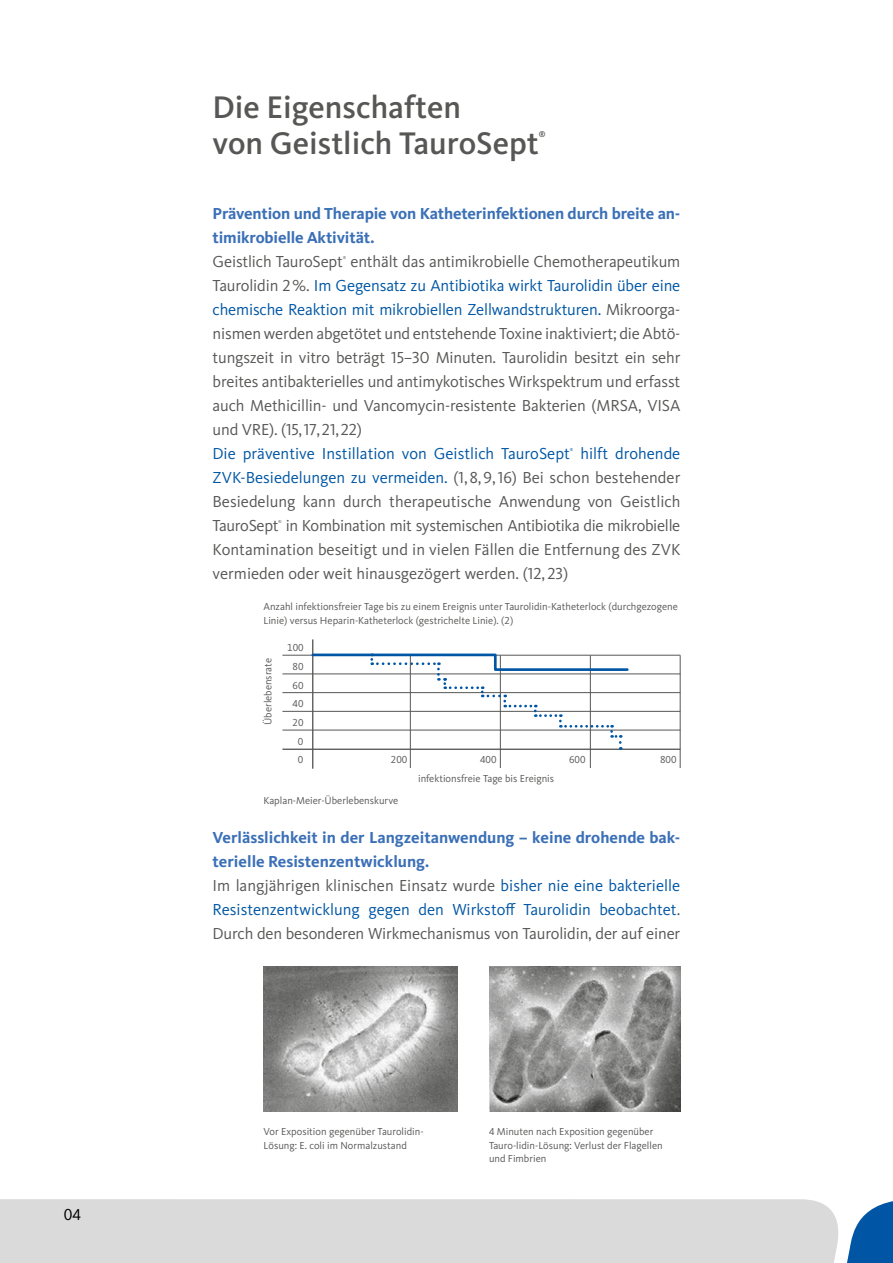
<style>
.page{position:relative;width:893px;height:1263px;background:#fff}
.page>*{position:absolute;margin:0;border:0;box-sizing:border-box;transform-origin:0 0}
.t1{font:500 32.4px/36px "Kievit OT";color:#575756}
.t2{font:16.5px/24px "Kievit OT";letter-spacing:-.005em;color:#575756;text-align:justify}
.t3{font:700 16.5px/24px "Kievit OT";letter-spacing:-.01em;color:#3b70b7}
.t4{font:16.5px "Kievit OT";color:#0056a4}
.t5{font:16.5px "Kievit OT";color:#000}
.t6{font:10.5px/18.8px "Kievit OT";color:#575756}
.t7{font:700 8.1px "Kievit OT";color:#575756}
.t8{font:4.2px "Kievit OT";color:#575756}
.t9{font:4.2px "Kievit OT";color:#0056a4}
.s1{color:#0056a4}
.s2{font-weight:700;color:#3b70b7}
</style>
<div class="page">
<svg style="left:847px;top:1201px;width:46px;height:62px"></svg>
<div style="left:0;top:1199px;width:838px;height:64px;background:#dadada"></div>
<hr style="left:282px;top:655px;width:398px;height:1px;background:#575756">
<hr style="left:282px;top:674px;width:398px;height:1px;background:#575756">
<hr style="left:282px;top:692px;width:398px;height:1px;background:#575756">
<hr style="left:282px;top:711px;width:398px;height:1px;background:#575756">
<hr style="left:282px;top:730px;width:398px;height:1px;background:#575756">
<hr style="left:282px;top:748px;width:398px;height:2px;background:#575756">
<hr style="left:312px;top:639px;width:1px;height:130px;background:#575756">
<hr style="left:410px;top:655px;width:1px;height:113px;background:#575756">
<hr style="left:500px;top:655px;width:1px;height:113px;background:#575756">
<hr style="left:590px;top:655px;width:1px;height:113px;background:#575756">
<hr style="left:680px;top:655px;width:1px;height:113px;background:#575756">
<svg style="left:310px;top:652px;width:320px;height:98px"></svg>
<img style="left:264px;top:967px;width:194px;height:144px">
<img style="left:489px;top:967px;width:191px;height:144px">
<p class="t5" style="left:64px;top:1205px;width:19px">04</p>
<h1 class="t1" style="left:213px;top:89px;width:328px">Die Eigenschaften<br>von Geistlich TauroSept</h1>
<p class="t7" style="left:539px;top:129px;width:8px">®</p>
<p class="t3" style="left:213px;top:201px;width:469px">Prävention und Therapie von Katheterinfektionen durch breite an&shy;timikrobielle Aktivität.</p>
<p class="t2" style="left:213px;top:249px;width:132px">Geistlich TauroSept</p>
<p class="t8" style="left:343px;top:255px;width:5px">®</p>
<p class="t2" style="left:213px;top:249px;width:469px;text-indent:138px">enthält das antimikrobielle Chemotherapeutikum Taurolidin 2%. <span class="s1">Im Gegensatz zu Antibiotika wirkt Taurolidin über eine chemische Reaktion mit mikrobiellen Zellwandstrukturen.</span> Mikroorga&shy;nismen werden abgetötet und entstehende Toxine inaktiviert; die Abtö&shy;tungszeit in vitro beträgt 15–30 Minuten. Taurolidin besitzt ein sehr breites antibakterielles und antimykotisches Wirkspektrum und erfasst auch Methicillin- und Vancomycin-resistente Bakterien (MRSA, VISA und VRE). (15,17,21,22)</p>
<p class="t4" style="left:213px;top:443px;width:359px">Die präventive Instillation von Geistlich TauroSept</p>
<p class="t9" style="left:570px;top:447px;width:5px">®</p>
<p class="t2" style="left:213px;top:441px;width:469px;text-indent:368px"><span class="s1">hilft drohende ZVK-Besiedelungen zu vermeiden.</span> (1, 8,9,16) Bei schon bestehender Besiedelung kann durch therapeutische Anwendung von Geistlich TauroSept in Kombination mit systemischen Antibiotika die mikrobielle</p>
<p class="t8" style="left:278px;top:519px;width:5px">®</p>
<p class="t2" style="left:213px;top:537px;width:469px">Kontamination beseitigt und in vielen Fällen die Entfernung des ZVK vermieden oder weit hinausgezögert werden. (12, 23)</p>
<p class="t6" style="left:263px;top:600px;width:416px;line-height:13.5px">Anzahl infektionsfreier Tage bis zu einem Ereignis unter Taurolidin-Katheterlock (durchgezogene<br>Linie) versus Heparin-Katheterlock (gestrichelte Linie). (2)</p>
<p class="t6" style="left:258px;top:725px;width:68px;rotate:-90deg">Überlebensrate</p>
<p class="t6" style="left:287px;top:638px;width:18px;text-align:right">100<br>80<br>60<br>40<br>20<br>0<br>0</p>
<p class="t6" style="left:391px;top:750px;width:18px">200</p>
<p class="t6" style="left:480px;top:750px;width:18px">400</p>
<p class="t6" style="left:569px;top:750px;width:18px">600</p>
<p class="t6" style="left:660px;top:750px;width:18px">800</p>
<p class="t6" style="left:418px;top:769px;width:138px">infektionsfreie Tage bis Ereignis</p>
<p class="t6" style="left:263px;top:791px;width:136px">Kaplan-Meier-Überlebenskurve</p>
<p class="t2" style="left:213px;top:825px;width:469px;text-align:left"><span class="s2">Verlässlichkeit in der Langzeitanwendung – keine drohende bak&shy;terielle Resistenzentwicklung.<br></span>Im langjährigen klinischen Einsatz wurde <span class="s1">bisher nie eine bakterielle Resistenzentwicklung gegen den Wirkstoff Taurolidin beobachtet</span>.<br>Durch den besonderen Wirkmechanismus von Taurolidin, der auf einer</p>
<p class="t6" style="left:264px;top:1125px;width:162px;line-height:13.5px">Vor Exposition gegenüber Taurolidin-<br>Lösung: E. coli im Normalzustand</p>
<p class="t6" style="left:489px;top:1125px;width:175px;line-height:13.5px">4 Minuten nach Exposition gegenüber<br>Tauro-lidin-Lösung: Verlust der Flagellen und Fimbrien</p>
</div>
